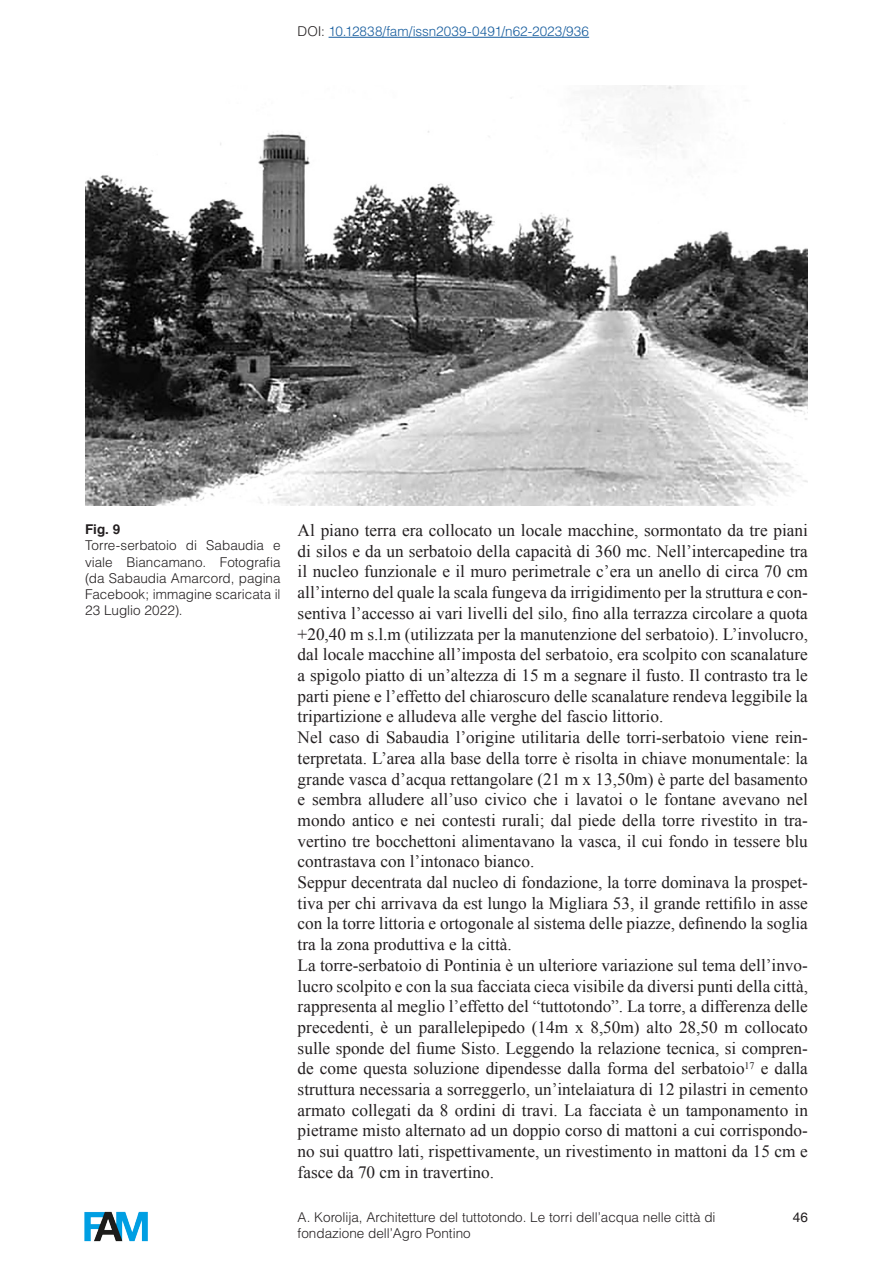
<style>
.page{position:relative;width:893px;height:1263px;background:#fff}
.page>*{position:absolute;margin:0;border:0;box-sizing:border-box;transform-origin:0 0}
.t1{font:17.25px/20.7px "Times New Roman";color:#231f20;text-align:justify}
.Testo_Dida{font:300 13.5px/16.2px "Helvetica LT Std";color:#231f20}
.t2{font:300 13.5px "Helvetica LT Std";color:#175d9e}
.Fig__N{font:700 13.5px "Helvetica";color:#231f20}
.t3{font:13.5px "Helvetica";color:#231f20}
.s1{color:#231f20}
</style>
<div class="page">
<img style="left:85px;top:85px;width:723px;height:420px">
<hr style="left:329px;top:37px;width:260px;height:1px;background:#175d9e">
<img style="left:84px;top:1211px;width:64px;height:31px">
<p class="t2" style="left:298px;top:23px;width:293px"><span class="s1">DOI:</span> 10.12838/fam/issn2039-0491/n62-2023/936</p>
<p class="Fig__N" style="left:85px;top:519px;width:37px">Fig. 9</p>
<p class="Testo_Dida" style="left:85px;top:537px;width:197px;text-align:justify">Torre-serbatoio di Sabaudia e viale Biancamano. Fotografia (da Sabaudia Amarcord, pagina Facebook; immagine scaricata il 23 Luglio 2022).</p>
<p class="t1" style="left:298px;top:520px;width:512px">Al piano terra era collocato un locale macchine, sormontato da tre piani di silos e da un serbatoio della capacità di 360 mc. Nell’intercapedine tra il nucleo funzionale e il muro perimetrale c’era un anello di circa 70 cm all’interno del quale la scala fungeva da irrigidimento per la struttura e con&shy;sentiva l’accesso ai vari livelli del silo, fino alla terrazza circolare a quota +20,40 m s.l.m (utilizzata per la manutenzione del serbatoio). L’involucro, dal locale macchine all’imposta del serbatoio, era scolpito con scanalature a spigolo piatto di un’altezza di 15 m a segnare il fusto. Il contrasto tra le parti piene e l’effetto del chiaroscuro delle scanalature rendeva leggibile la tripartizione e alludeva alle verghe del fascio littorio.</p>
<p class="t1" style="left:298px;top:727px;width:512px">Nel caso di Sabaudia l’origine utilitaria delle torri-serbatoio viene rein&shy;terpretata. L’area alla base della torre è risolta in chiave monumentale: la grande vasca d’acqua rettangolare (21 m x 13,50m) è parte del basamento e sembra alludere all’uso civico che i lavatoi o le fontane avevano nel mondo antico e nei contesti rurali; dal piede della torre rivestito in tra&shy;vertino tre bocchettoni alimentavano la vasca, il cui fondo in tessere blu contrastava con l’intonaco bianco.</p>
<p class="t1" style="left:298px;top:872px;width:512px">Seppur decentrata dal nucleo di fondazione, la torre dominava la prospet&shy;tiva per chi arrivava da est lungo la Migliara 53, il grande rettifilo in asse con la torre littoria e ortogonale al sistema delle piazze, definendo la soglia tra la zona produttiva e la città.</p>
<p class="t1" style="left:298px;top:954px;width:512px">La torre-serbatoio di Pontinia è un ulteriore variazione sul tema dell’invo&shy;lucro scolpito e con la sua facciata cieca visibile da diversi punti della città, rappresenta al meglio l’effetto del “tuttotondo”. La torre, a differenza delle precedenti, è un parallelepipedo (14m x 8,50m) alto 28,50 m collocato sulle sponde del fiume Sisto. Leggendo la relazione tecnica, si compren&shy;de come questa soluzione dipendesse dalla forma del serbatoio<sup>17</sup> e dalla struttura necessaria a sorreggerlo, un’intelaiatura di 12 pilastri in cemento armato collegati da 8 ordini di travi. La facciata è un tamponamento in pietrame misto alternato ad un doppio corso di mattoni a cui corrispondo&shy;no sui quattro lati, rispettivamente, un rivestimento in mattoni da 15 cm e fasce da 70 cm in travertino.</p>
<p class="Testo_Dida" style="left:298px;top:1208px;width:419px">A. Korolija, Architetture del tuttotondo. Le torri dell’acqua nelle città di fondazione dell’Agro Pontino</p>
<p class="t3" style="left:793px;top:1209px;width:17px">46</p>
</div>
